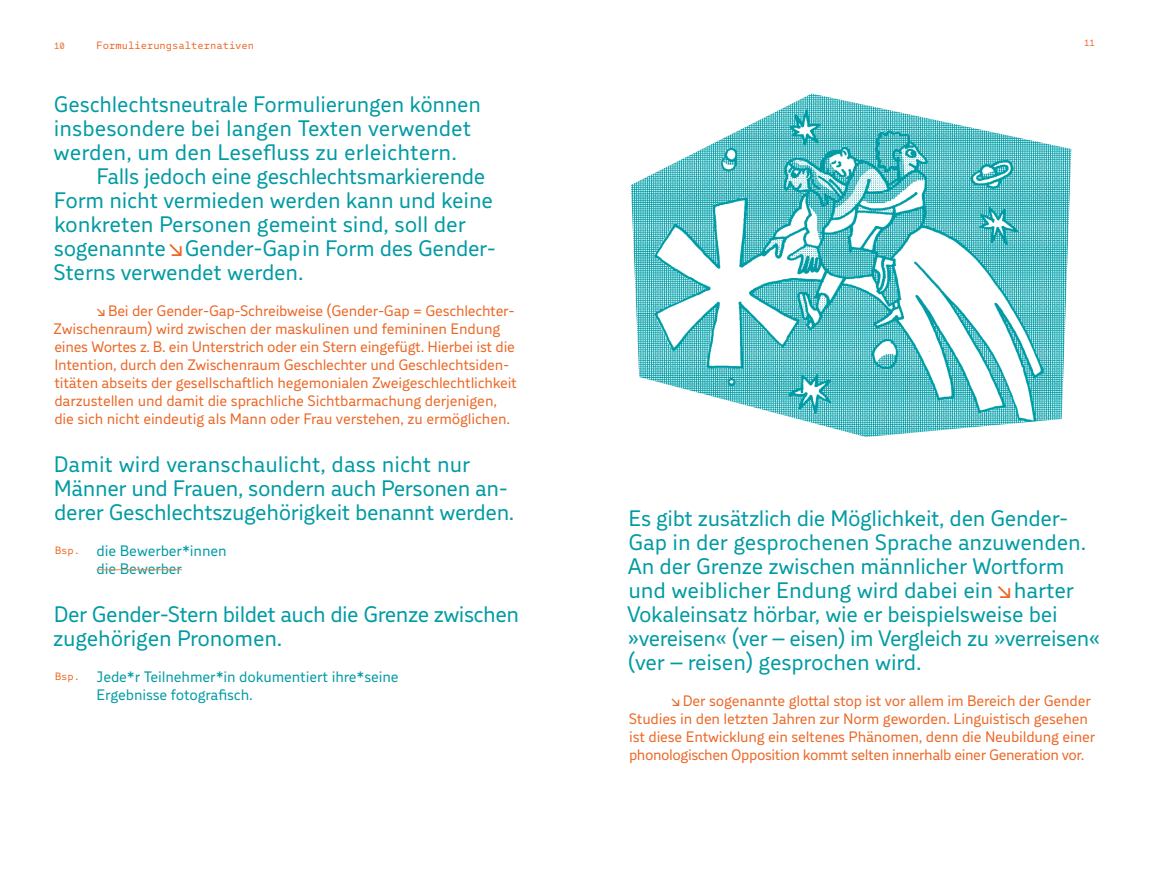
<style>
.page{position:relative;width:1149px;height:893px;background:#fff}
.page>*{position:absolute;margin:0;border:0;box-sizing:border-box;transform-origin:0 0}
.t1{font:22.2px/24px "Burg Grotesk";letter-spacing:-.015em;color:#009ba4}
.t2{font:15px/18px "Burg Grotesk";letter-spacing:-.015em;color:#ec6725}
.t3{font:15px/18px "Burg Grotesk";letter-spacing:-.01em;color:#009ba4;text-align:center}
.t4{font:10.5px "Burg Grotesk Mono";color:#ec6725}
.t5{font:9px "Burg Grotesk Mono";color:#ec6725}
.s1{color:#ec6725}
.s2{font-family:"Burg Grotesk Mono"}
.s3{font-family:"Burg Grotesk Mono";font-size:10.5px;color:#ec6725}
</style>
<div class="page">
<hr style="left:97px;top:569px;width:85px;height:1px;background:#f1894e">
<img style="left:630px;top:94px;width:440px;height:343px">
<p class="t5" style="left:54px;top:41px;width:12px">10</p>
<p class="t4" style="left:97px;top:39px;width:159px">Formulierungsalternativen</p>
<p class="t1" style="left:53px;top:92px;width:429px">Geschlechtsneutrale Formulierungen können insbesondere bei langen Texten verwendet werden, um den Lesefluss zu erleichtern.</p>
<p class="t1" style="left:54px;top:164px;width:444px;text-indent:43px">Falls jedoch eine geschlechtsmarkierende Form nicht vermieden werden kann und keine konkreten Personen gemeint sind, soll der sogenannte <span class="s1">↘</span> Gender-Gapin Form des Gender-Sterns verwendet werden.</p>
<p class="t2" style="left:54px;top:301px;width:465px;text-indent:43px"><span class="s2">↘</span> Bei der Gender-Gap-Schreibweise (Gender-Gap = Geschlechter-Zwischenraum) wird zwischen der maskulinen und femininen Endung eines Wortes z. B. ein Unterstrich oder ein Stern eingefügt. Hierbei ist die Intention, durch den Zwischenraum Geschlechter und Geschlechtsiden&shy;titäten abseits der gesellschaftlich hegemonialen Zweigeschlechtlichkeit darzustellen und damit die sprachliche Sichtbarmachung derjenigen, die sich nicht eindeutig als Mann oder Frau verstehen, zu ermöglichen.</p>
<p class="t1" style="left:54px;top:452px;width:462px">Damit wird veranschaulicht, dass nicht nur<br>Männer und Frauen, sondern auch Personen an&shy;derer Geschlechtszugehörigkeit benannt werden.</p>
<p class="t3" style="left:55px;top:541px;width:173px"><span class="s3">Bsp.</span> die Bewerber*innen die Bewerber</p>
<p class="t1" style="left:53px;top:602px;width:467px">Der Gender-Stern bildet auch die Grenze zwischen zugehörigen Pronomen.</p>
<p class="t3" style="left:97px;top:667px;width:303px;text-align:left;text-indent:-41px"><span class="s3">Bsp.</span> Jede*r Teilnehmer*in dokumentiert ihre*seine<br>Ergebnisse fotografisch.</p>
<p class="t5" style="left:1083px;top:38px;width:12px">11</p>
<p class="t1" style="left:626px;top:506px;width:475px">Es gibt zusätzlich die Möglichkeit, den Gender-Gap in der gesprochenen Sprache anzuwenden.<br>An der Grenze zwischen männlicher Wortform und weiblicher Endung wird dabei ein <span class="s1">↘</span> harter Vokaleinsatz hörbar, wie er beispielsweise bei »vereisen« (ver – eisen) im Vergleich zu »verreisen« (ver – reisen) gesprochen wird.</p>
<p class="t2" style="left:628px;top:691px;width:467px;text-indent:42px"><span class="s2">↘</span> Der sogenannte glottal stop ist vor allem im Bereich der Gender Studies in den letzten Jahren zur Norm geworden. Linguistisch gesehen ist diese Entwicklung ein seltenes Phänomen, denn die Neubildung einer phonologischen Opposition kommt selten innerhalb einer Generation vor.</p>
</div>
